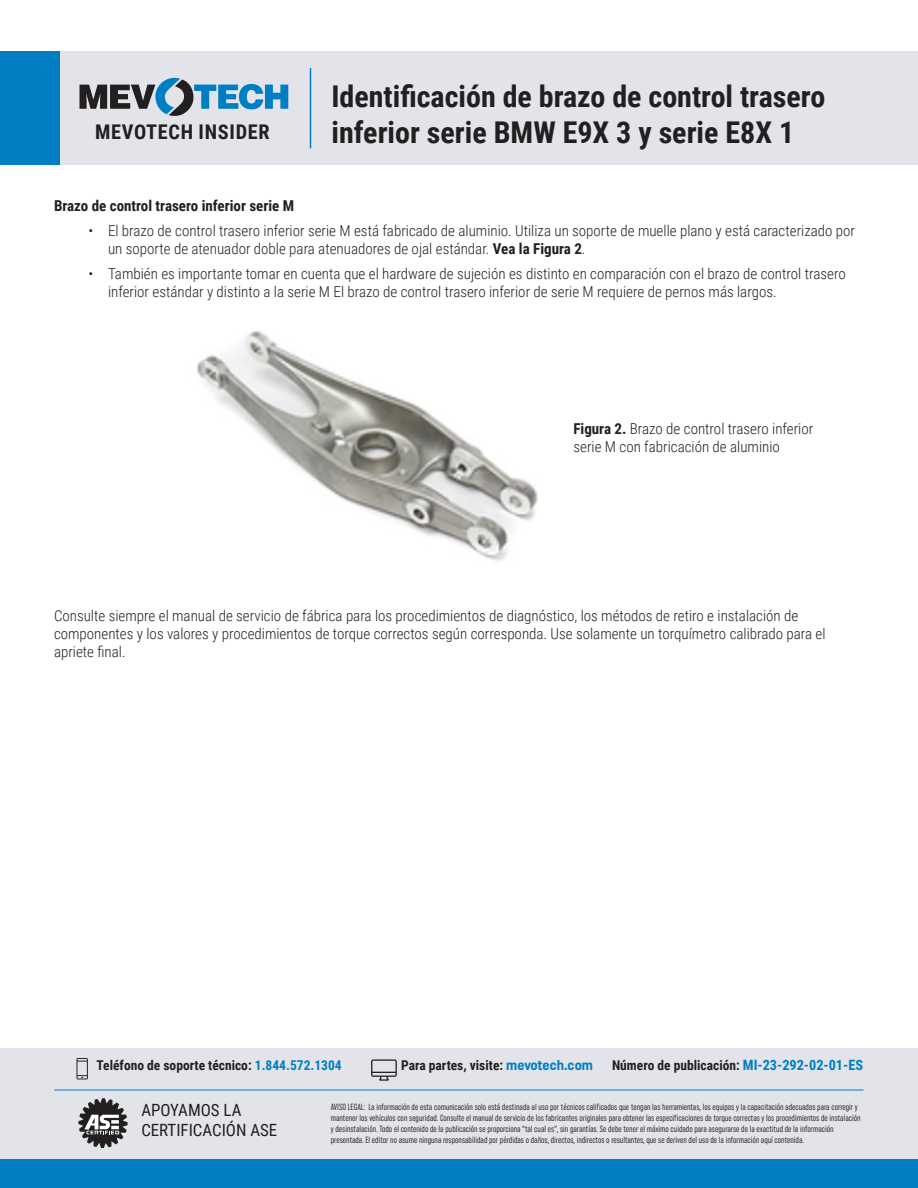
<style>
.page{position:relative;width:918px;height:1188px;background:#fff}
.page>*{position:absolute;margin:0;border:0;box-sizing:border-box;transform-origin:0 0}
.t1{font:700 30px "Roboto Condensed";color:#231f20}
.t2{font:700 20.25px "Roboto Condensed";letter-spacing:.035em;color:#231f20}
.t3{font:16.8px/20.2px "Roboto Condensed";color:#231f20}
.Basic_Body{font:300 15px/18px "Roboto Condensed";color:#231f20}
.Basic_Body-2{font:700 15px "Roboto Condensed";color:#231f20}
.t4{font:700 13.5px "Roboto Condensed";color:#231f20}
.t5{font:extra-condensed 9px/10.8px "Uniform";color:#231f20}
.s1{font-weight:700}
.s2{color:#007ec4}
.s3{font-family:"Uniform Condensed";font-size:14.25px;color:#007ec4}
.s4{font-size:14.25px;color:#007ec4}
</style>
<div class="page">
<div style="left:50px;top:51px;width:868px;height:113px;background:#e2e4e9"></div>
<div style="left:0;top:51px;width:59px;height:113px;background:#007ec4"></div>
<hr style="left:310px;top:69px;width:1px;height:79px;background:#007ec4">
<svg style="left:80px;top:78px;width:208px;height:38px"></svg>
<img style="left:197px;top:330px;width:341px;height:231px">
<div style="left:0;top:1049px;width:918px;height:139px;background:#e2e4e9"></div>
<div style="left:0;top:1160px;width:918px;height:28px;background:#007ec4"></div>
<svg style="left:78px;top:1098px;width:50px;height:50px"></svg>
<svg style="left:76px;top:1058px;width:12px;height:21px"></svg>
<svg style="left:371px;top:1059px;width:26px;height:22px"></svg>
<hr style="left:55px;top:1090px;width:808px;height:1px;background:#007ec4">
<p class="t1" style="left:332px;top:76px;width:495px">Identificación de brazo de control trasero</p>
<p class="t2" style="left:95px;top:118px;width:176px">MEVOTECH INSIDER</p>
<p class="t1" style="left:332px;top:112px;width:464px">inferior serie BMW E9X 3 y serie E8X 1</p>
<p class="Basic_Body-2" style="left:54px;top:195px;width:242px">Brazo de control trasero inferior serie M</p>
<p class="Basic_Body" style="left:108px;top:221px;width:749px;text-indent:-20px">• El brazo de control trasero inferior serie M está fabricado de aluminio. Utiliza un soporte de muelle plano y está caracterizado por un soporte de atenuador doble para atenuadores de ojal estándar. <span class="s1">Vea la Figura 2</span>.</p>
<p class="Basic_Body" style="left:108px;top:264px;width:739px;text-indent:-20px">• También es importante tomar en cuenta que el hardware de sujeción es distinto en comparación con el brazo de control trasero inferior estándar y distinto a la serie M El brazo de control trasero inferior de serie M requiere de pernos más largos.</p>
<p class="Basic_Body" style="left:573px;top:419px;width:241px"><span class="s1">Figura 2.</span> Brazo de control trasero inferior serie M con fabricación de aluminio</p>
<p class="Basic_Body" style="left:54px;top:607px;width:773px">Consulte siempre el manual de servicio de fábrica para los procedimientos de diagnóstico, los métodos de retiro e instalación de componentes y los valores y procedimientos de torque correctos según corresponda. Use solamente un torquímetro calibrado para el apriete final.</p>
<p class="t4" style="left:97px;top:1055px;width:247px">Teléfono de soporte técnico: <span class="s2">1.844.572.1304</span></p>
<p class="t4" style="left:401px;top:1055px;width:193px">Para partes, visite: <span class="s3">mevotech.com</span></p>
<p class="t4" style="left:612px;top:1055px;width:252px">Número de publicación: <span class="s4">MI-23-292-02-01-ES</span></p>
<p class="t3" style="left:141px;top:1099px;width:137px">APOYAMOS LA<br>CERTIFICACIÓN ASE</p>
<p class="t5" style="left:331px;top:1102px;width:531px">AVISO LEGAL: La información de esta comunicación solo está destinada al uso por técnicos calificados que tengan las herramientas, los equipos y la capacitación adecuados para corregir y mantener los vehículos con seguridad. Consulte el manual de servicio de los fabricantes originales para obtener las especificaciones de torque correctas y los procedimientos de instalación y desinstalación. Todo el contenido de la publicación se proporciona “tal cual es”, sin garantías. Se debe tener el máximo cuidado para asegurarse de la exactitud de la información presentada. El editor no asume ninguna responsabilidad por pérdidas o daños, directos, indirectos o resultantes, que se deriven del uso de la información aquí contenida.</p>
</div>
